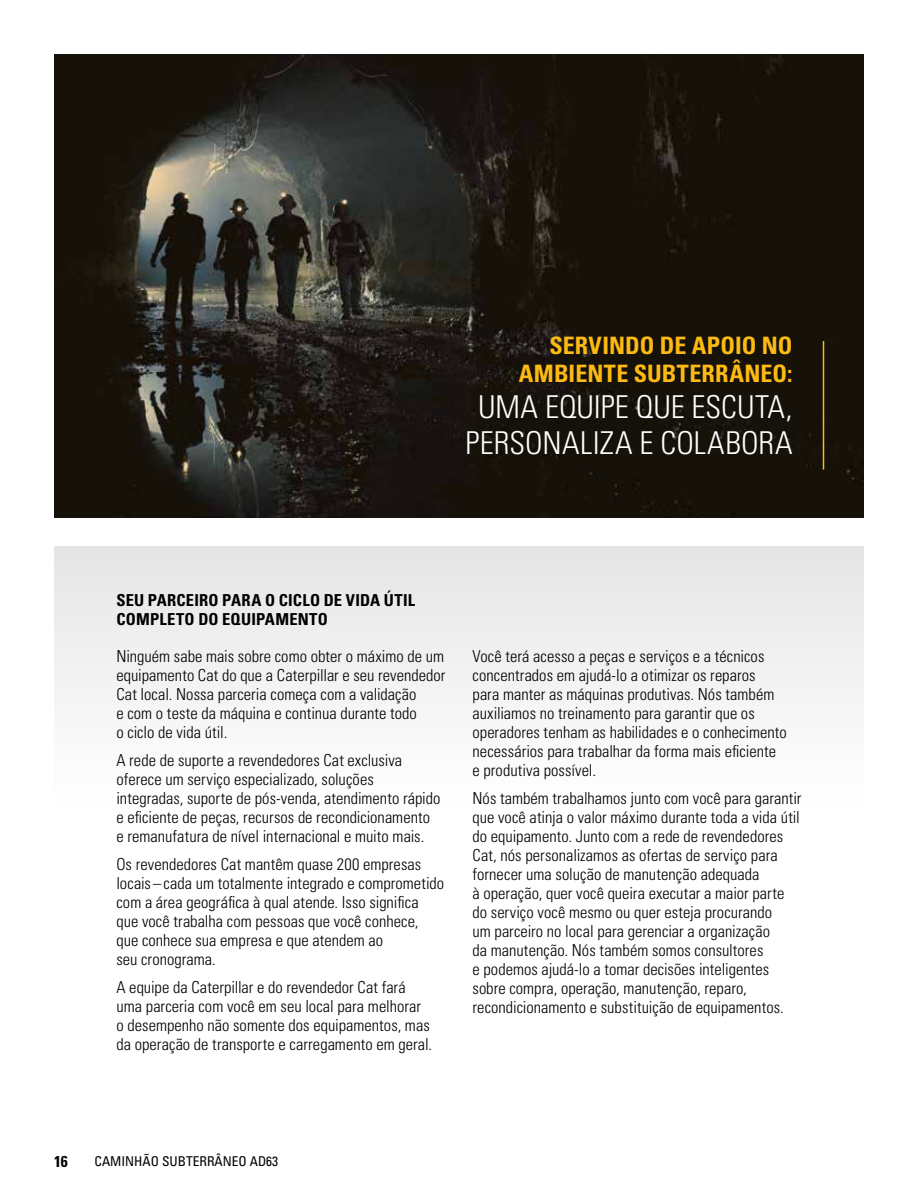
<style>
.page{position:relative;width:918px;height:1188px;background:#fff}
.page>*{position:absolute;margin:0;border:0;box-sizing:border-box;transform-origin:0 0}
.t1{font:300 condensed 31.5px/36.2px "Univers LT Std";color:#fff;text-align:center}
.t2{font:700 condensed 24px/27.6px "Univers LT Std";letter-spacing:.005em;color:#fdba12;text-align:right}
.t3{font:300 condensed 16.5px/18.9px "Univers LT Std";color:#000}
.t4{font:700 condensed 16.5px/18.9px "Univers LT Std";letter-spacing:.01em;color:#000}
.t5{font:700 condensed 15.75px "Univers LT Std";color:#000}
.t6{font:condensed 13.5px "Univers LT Std";color:#000}
</style>
<div class="page">
<div style="left:54px;top:546px;width:810px;height:264px;background:linear-gradient(to right,#f2f2f3,#f2f2f3)"></div>
<img style="left:54px;top:54px;width:810px;height:463px">
<hr style="left:823px;top:341px;width:1px;height:129px;background:#fdba12">
<h2 class="t2" style="left:519px;top:332px;width:275px">SERVINDO DE APOIO NO<br>AMBIENTE SUBTERRÂNEO:</h2>
<h1 class="t1" style="left:466px;top:389px;width:328px">UMA EQUIPE QUE ESCUTA,<br>PERSONALIZA E COLABORA</h1>
<p class="t4" style="left:116px;top:591px;width:300px">SEU PARCEIRO PARA O CICLO DE VIDA ÚTIL<br>COMPLETO DO EQUIPAMENTO</p>
<p class="t3" style="left:116px;top:647px;width:331px">Ninguém sabe mais sobre como obter o máximo de um equipamento Cat do que a Caterpillar e seu revendedor Cat local. Nossa parceria começa com a validação<br>e com o teste da máquina e continua durante todo<br>o ciclo de vida útil.</p>
<p class="t3" style="left:116px;top:751px;width:326px">A rede de suporte a revendedores Cat exclusiva oferece um serviço especializado, soluções integradas, suporte de pós-venda, atendimento rápido e eficiente de peças, recursos de recondicionamento e remanufatura de nível internacional e muito mais.</p>
<p class="t3" style="left:116px;top:855px;width:329px">Os revendedores Cat mantêm quase 200 empresas locais– cada um totalmente integrado e comprometido com a área geográfica à qual atende. Isso significa que você trabalha com pessoas que você conhece, que conhece sua empresa e que atendem ao<br>seu cronograma.</p>
<p class="t3" style="left:116px;top:977px;width:317px">A equipe da Caterpillar e do revendedor Cat fará uma parceria com você em seu local para melhorar o desempenho não somente dos equipamentos, mas da operação de transporte e carregamento em geral.</p>
<p class="t3" style="left:473px;top:647px;width:316px">Você terá acesso a peças e serviços e a técnicos concentrados em ajudá-lo a otimizar os reparos<br>para manter as máquinas produtivas. Nós também auxiliamos no treinamento para garantir que os operadores tenham as habilidades e o conhecimento necessários para trabalhar da forma mais eficiente e produtiva possível.</p>
<p class="t3" style="left:473px;top:789px;width:331px">Nós também trabalhamos junto com você para garantir que você atinja o valor máximo durante toda a vida útil do equipamento. Junto com a rede de revendedores Cat, nós personalizamos as ofertas de serviço para fornecer uma solução de manutenção adequada<br>à operação, quer você queira executar a maior parte do serviço você mesmo ou quer esteja procurando<br>um parceiro no local para gerenciar a organização<br>da manutenção. Nós também somos consultores<br>e podemos ajudá-lo a tomar decisões inteligentes sobre compra, operação, manutenção, reparo, recondicionamento e substituição de equipamentos.</p>
<p class="t5" style="left:54px;top:1151px;width:15px">16</p>
<p class="t6" style="left:94px;top:1153px;width:185px">CAMINHÃO SUBTERRÂNEO AD63</p>
</div>
